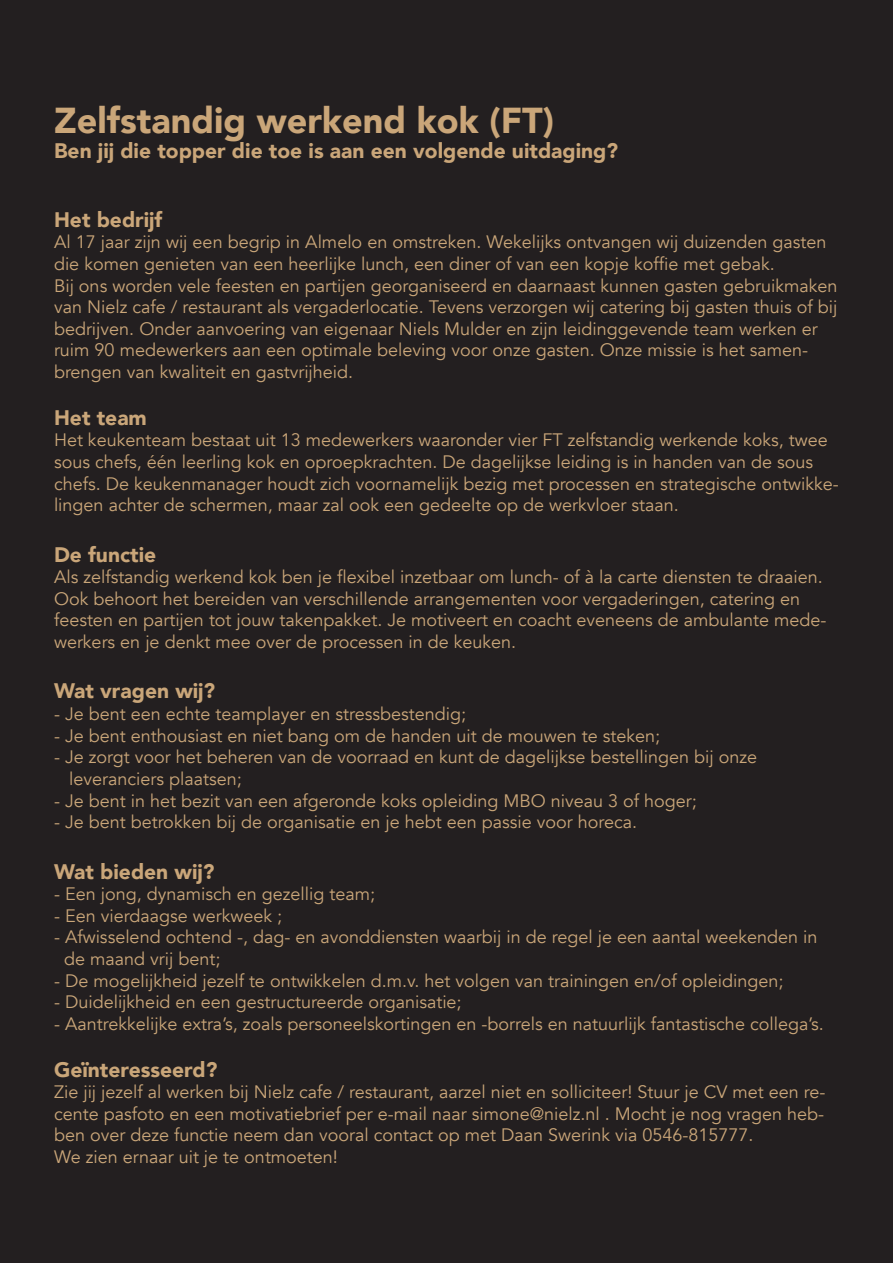
<style>
.page{position:relative;width:893px;height:1263px;background:#231f20}
.page>*{position:absolute;margin:0;border:0;box-sizing:border-box;transform-origin:0 0}
.t1{font:900 36px "Avenir";color:#caa679}
.t2{font:900 21px "Avenir";color:#caa679}
.t3{font:18px/21.6px "Avenir";color:#caa679}
</style>
<div class="page">
<p class="t1" style="left:54px;top:90px;width:501px">Zelfstandig werkend kok (FT)</p>
<p class="t2" style="left:54px;top:133px;width:566px">Ben jij die topper die toe is aan een volgende uitdaging?</p>
<p class="t2" style="left:54px;top:201px;width:110px">Het bedrijf</p>
<p class="t3" style="left:54px;top:232px;width:774px">Al 17 jaar zijn wij een begrip in Almelo en omstreken. Wekelijks ontvangen wij duizenden gasten die komen genieten van een heerlijke lunch, een diner of van een kopje koffie met gebak.</p>
<p class="t3" style="left:54px;top:275px;width:785px">Bij ons worden vele feesten en partijen georganiseerd en daarnaast kunnen gasten gebruikmaken van Nielz cafe / restaurant als vergaderlocatie. Tevens verzorgen wij catering bij gasten thuis of bij</p>
<p class="t3" style="left:54px;top:318px;width:765px">bedrijven. Onder aanvoering van eigenaar Niels Mulder en zijn leidinggevende team werken er ruim 90 medewerkers aan een optimale beleving voor onze gasten. Onze missie is het samen&shy;brengen van kwaliteit en gastvrijheid.</p>
<p class="t2" style="left:54px;top:399px;width:94px">Het team</p>
<p class="t3" style="left:54px;top:430px;width:786px">Het keukenteam bestaat uit 13 medewerkers waaronder vier FT zelfstandig werkende koks, twee sous chefs, één leerling kok en oproepkrachten. De dagelijkse leiding is in handen van de sous chefs. De keukenmanager houdt zich voornamelijk bezig met processen en strategische ontwikke&shy;lingen achter de schermen, maar zal ook een gedeelte op de werkvloer staan.</p>
<p class="t2" style="left:54px;top:536px;width:104px">De functie</p>
<p class="t3" style="left:54px;top:567px;width:774px">Als zelfstandig werkend kok ben je flexibel inzetbaar om lunch- of à la carte diensten te draaien.<br>Ook behoort het bereiden van verschillende arrangementen voor vergaderingen, catering en feesten en partijen tot jouw takenpakket. Je motiveert en coacht eveneens de ambulante mede&shy;werkers en je denkt mee over de processen in de keuken.</p>
<p class="t2" style="left:54px;top:673px;width:163px">Wat vragen wij?</p>
<p class="t3" style="left:54px;top:703px;width:414px">- Je bent een echte teamplayer en stressbestendig;</p>
<p class="t3" style="left:54px;top:725px;width:608px">- Je bent enthousiast en niet bang om de handen uit de mouwen te steken;</p>
<p class="t3" style="left:54px;top:747px;width:705px">- Je zorgt voor het beheren van de voorraad en kunt de dagelijkse bestellingen bij onze</p>
<p class="t3" style="left:69px;top:768px;width:174px">leveranciers plaatsen;</p>
<p class="t3" style="left:54px;top:790px;width:644px">- Je bent in het bezit van een afgeronde koks opleiding MBO niveau 3 of hoger;</p>
<p class="t3" style="left:54px;top:811px;width:585px">- Je bent betrokken bij de organisatie en je hebt een passie voor horeca.</p>
<p class="t2" style="left:54px;top:853px;width:162px">Wat bieden wij?</p>
<p class="t3" style="left:54px;top:883px;width:323px">- Een jong, dynamisch en gezellig team;</p>
<p class="t3" style="left:54px;top:905px;width:230px">- Een vierdaagse werkweek ;</p>
<p class="t3" style="left:54px;top:927px;width:765px">- Afwisselend ochtend -, dag- en avonddiensten waarbij in de regel je een aantal weekenden in</p>
<p class="t3" style="left:64px;top:948px;width:158px">de maand vrij bent;</p>
<p class="t3" style="left:54px;top:970px;width:731px">- De mogelijkheid jezelf te ontwikkelen d.m.v. het volgen van trainingen en/of opleidingen;</p>
<p class="t3" style="left:54px;top:991px;width:409px">- Duidelijkheid en een gestructureerde organisatie;</p>
<p class="t3" style="left:54px;top:1013px;width:771px">- Aantrekkelijke extra’s, zoals personeelskortingen en -borrels en natuurlijk fantastische collega’s.</p>
<p class="t2" style="left:54px;top:1051px;width:165px">Geïnteresseerd?</p>
<p class="t3" style="left:54px;top:1081px;width:773px;text-align:justify">Zie jij jezelf al werken bij Nielz cafe / restaurant, aarzel niet en solliciteer! Stuur je CV met een re&shy;cente pasfoto en een motivatiebrief per e-mail naar simone@nielz.nl . Mocht je nog vragen heb&shy;ben over deze functie neem dan vooral contact op met Daan Swerink via 0546-815777.</p>
<p class="t3" style="left:54px;top:1146px;width:285px">We zien ernaar uit je te ontmoeten!</p>
</div>
